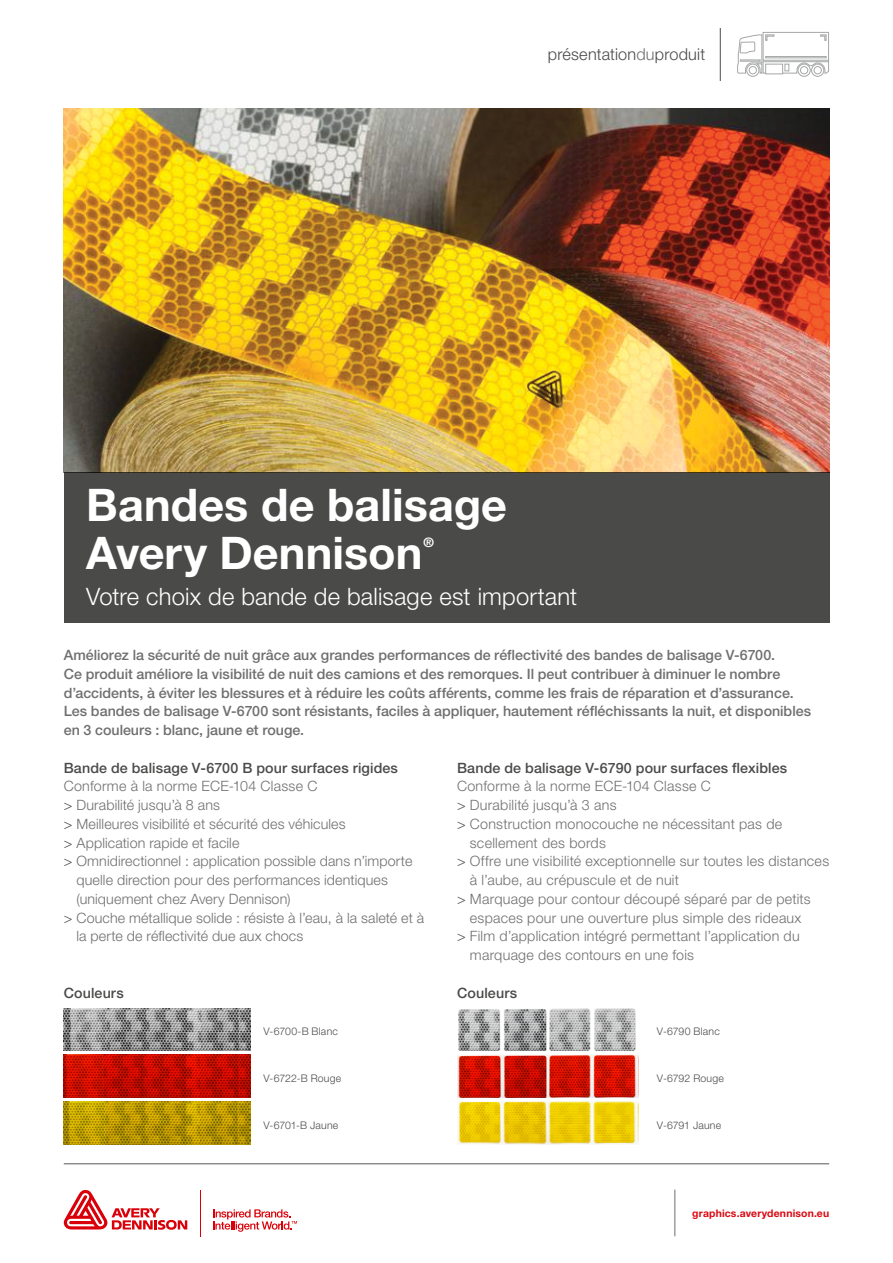
<style>
.page{position:relative;width:893px;height:1263px;background:#fff}
.page>*{position:absolute;margin:0;border:0;box-sizing:border-box;transform-origin:0 0}
.t1{font:700 45px/48px "Helvetica Neue LT Std";color:#fff}
.t2{font:300 24px "Helvetica Neue LT Std";letter-spacing:.005em;color:#fff}
.t3{font:300 16.35px "Helvetica Neue LT Std";letter-spacing:.01em;color:#4a4a49}
.t4{font:300 14.25px "Helvetica Neue LT Std";letter-spacing:.015em;color:#706f6f}
.t5{font:500 14.25px/18.8px "Helvetica Neue LT Std";color:#706f6f}
.t6{font:500 14.25px "Helvetica Neue LT Std";letter-spacing:.01em;color:#4a4a49}
.t7{font:700 13.05px "Helvetica Neue LT Std";color:#fff}
.t8{font:300 10.5px "Helvetica Neue LT Std";letter-spacing:.015em;color:#4a4a49}
.t9{font:700 10.5px "Helvetica Neue LT Std";letter-spacing:.015em;color:#db0812}
.s1{color:#706f6f}
.s2{color:#4a4a49}
</style>
<div class="page">
<hr style="left:64px;top:1163px;width:765px;height:1px;background:#575756">
<hr style="left:675px;top:1189px;width:1px;height:47px;background:#706f6f">
<svg style="left:64px;top:1189px;width:123px;height:41px"></svg>
<hr style="left:201px;top:1190px;width:1px;height:46px;background:#da0009">
<svg style="left:213px;top:1209px;width:84px;height:23px"></svg>
<img style="left:64px;top:109px;width:765px;height:363px">
<div style="left:64px;top:472px;width:765px;height:151px;background:#4a4a49"></div>
<img style="left:64px;top:1008px;width:187px;height:43px">
<img style="left:64px;top:1055px;width:187px;height:42px">
<img style="left:64px;top:1102px;width:187px;height:42px">
<img style="left:458px;top:1008px;width:178px;height:43px">
<img style="left:457px;top:1055px;width:181px;height:42px">
<img style="left:457px;top:1102px;width:181px;height:42px">
<hr style="left:720px;top:28px;width:1px;height:53px;background:#4a4a49">
<div style="left:746px;top:64px;width:13px;height:13px;border:1px solid #a6a7a7;border-radius:50%"></div>
<div style="left:811px;top:64px;width:13px;height:13px;border:1px solid #a6a7a7;border-radius:50%"></div>
<div style="left:798px;top:64px;width:13px;height:13px;border:1px solid #a6a7a7;border-radius:50%"></div>
<svg style="left:737px;top:32px;width:92px;height:42px"></svg>
<p class="t3" style="left:548px;top:44px;width:159px">présentation<span class="s1">du</span>produit</p>
<h1 class="t1" style="left:86px;top:480px;width:422px">Bandes de balisage<br>Avery Dennison</h1>
<p class="t7" style="left:423px;top:534px;width:12px">®</p>
<h2 class="t2" style="left:86px;top:582px;width:492px">Votre choix de bande de balisage est important</h2>
<p class="t5" style="left:64px;top:645px;width:749px">Améliorez la sécurité de nuit grâce aux grandes performances de réflectivité des bandes de balisage V-6700.<br>Ce produit améliore la visibilité de nuit des camions et des remorques. Il peut contribuer à diminuer le nombre d’accidents, à éviter les blessures et à réduire les coûts afférents, comme les frais de réparation et d’assurance.<br>Les bandes de balisage V-6700 sont résistants, faciles à appliquer, hautement réfléchissants la nuit, et disponibles en 3 couleurs : blanc, jaune et rouge.</p>
<p class="t6" style="left:64px;top:759px;width:336px">Bande de balisage V-6700 B pour surfaces rigides</p>
<p class="t4" style="left:64px;top:778px;width:255px">Conforme à la norme ECE-104 Classe C</p>
<p class="t4" style="left:64px;top:796px;width:158px"><span class="s2">&gt;</span> Durabilité jusqu’à 8 ans</p>
<p class="t4" style="left:64px;top:815px;width:283px"><span class="s2">&gt;</span> Meilleures visibilité et sécurité des véhicules</p>
<p class="t4" style="left:64px;top:834px;width:177px"><span class="s2">&gt;</span> Application rapide et facile</p>
<p class="t4" style="left:64px;top:853px;width:350px"><span class="s2">&gt;</span> Omnidirectionnel : application possible dans n’importe</p>
<p class="t4" style="left:77px;top:871px;width:313px">quelle direction pour des performances identiques</p>
<p class="t4" style="left:77px;top:890px;width:215px">(uniquement chez Avery Dennison)</p>
<p class="t4" style="left:64px;top:909px;width:362px"><span class="s2">&gt;</span> Couche métallique solide : résiste à l’eau, à la saleté et à</p>
<p class="t4" style="left:77px;top:928px;width:228px">la perte de réflectivité due aux chocs</p>
<p class="t6" style="left:64px;top:984px;width:62px">Couleurs</p>
<p class="t8" style="left:264px;top:1025px;width:76px">V-6700-B Blanc</p>
<p class="t8" style="left:264px;top:1072px;width:79px">V-6722-B Rouge</p>
<p class="t8" style="left:264px;top:1119px;width:76px">V-6701-B Jaune</p>
<p class="t6" style="left:457px;top:759px;width:332px">Bande de balisage V-6790 pour surfaces flexibles</p>
<p class="t4" style="left:457px;top:778px;width:255px">Conforme à la norme ECE-104 Classe C</p>
<p class="t4" style="left:457px;top:796px;width:161px"><span class="s2">&gt;</span> Durabilité jusqu’à 3 ans</p>
<p class="t4" style="left:457px;top:815px;width:327px"><span class="s2">&gt;</span> Construction monocouche ne nécessitant pas de</p>
<p class="t4" style="left:470px;top:834px;width:138px">scellement des bords</p>
<p class="t4" style="left:457px;top:853px;width:374px"><span class="s2">&gt;</span> Offre une visibilité exceptionnelle sur toutes les distances</p>
<p class="t4" style="left:470px;top:871px;width:211px">à l’aube, au crépuscule et de nuit</p>
<p class="t4" style="left:457px;top:890px;width:355px"><span class="s2">&gt;</span> Marquage pour contour découpé séparé par de petits</p>
<p class="t4" style="left:470px;top:909px;width:333px">espaces pour une ouverture plus simple des rideaux</p>
<p class="t4" style="left:457px;top:928px;width:344px"><span class="s2">&gt;</span> Film d’application intégré permettant l’application du</p>
<p class="t4" style="left:470px;top:946px;width:226px">marquage des contours en une fois</p>
<p class="t6" style="left:457px;top:984px;width:62px">Couleurs</p>
<p class="t8" style="left:657px;top:1025px;width:64px">V-6790 Blanc</p>
<p class="t8" style="left:657px;top:1072px;width:68px">V-6792 Rouge</p>
<p class="t8" style="left:657px;top:1119px;width:66px">V-6791 Jaune</p>
<p class="t9" style="left:692px;top:1207px;width:138px">graphics.averydennison.eu</p>
</div>
